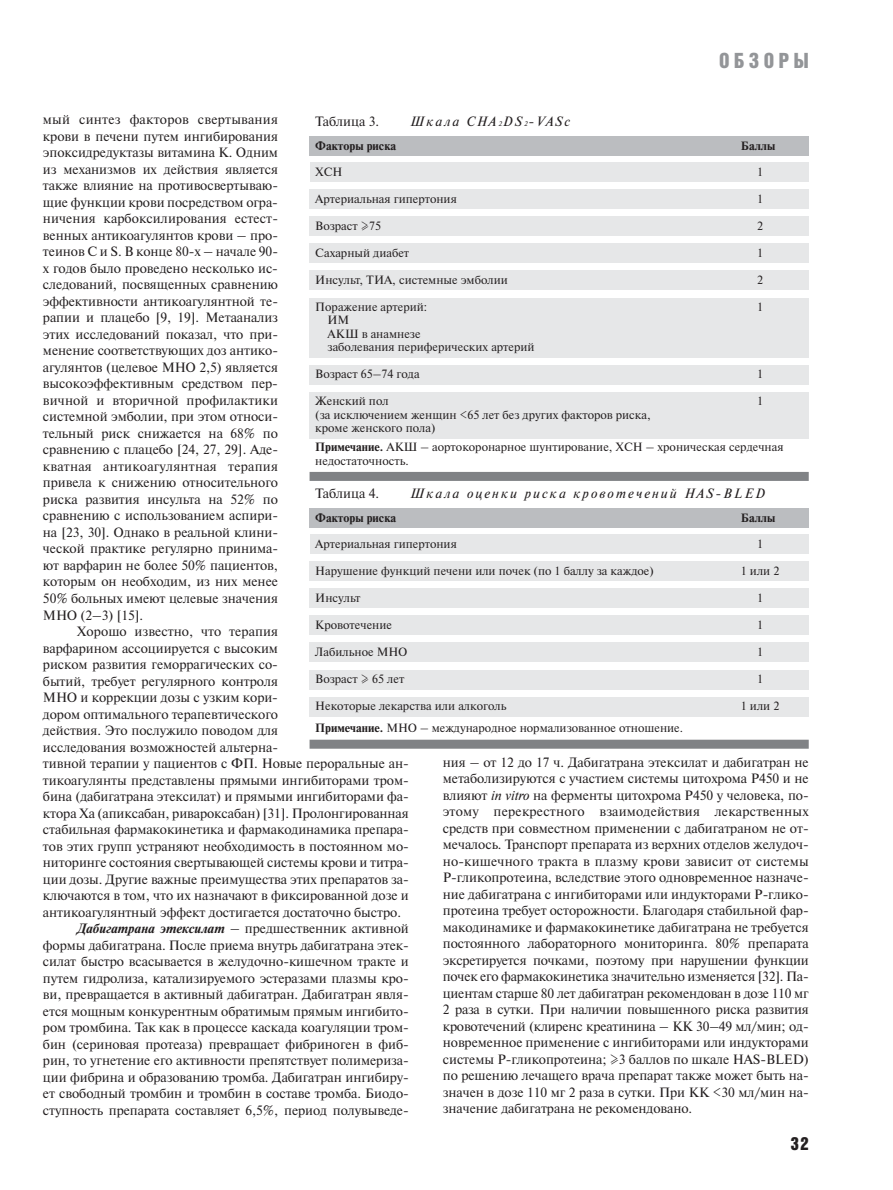
<style>
.page{position:relative;width:893px;height:1190px;background:#fff}
.page>*{position:absolute;margin:0;border:0;box-sizing:border-box;transform-origin:0 0}
.t1{font:21px "Bastion Kontrast";letter-spacing:.21em;color:#939598}
.t2{font:18px "Bastion Kontrast";color:#231f20}
.t3{font:13.5px/16.5px "Newton C";letter-spacing:-.005em;color:#231f20;text-align:justify}
.t4{font:italic 13.5px "Newton C";letter-spacing:.15em;color:#231f20}
.t5{font:12px/13.5px "Newton C";color:#231f20}
.t6{font:700 12px "Newton C";color:#231f20}
.s1{font-weight:700;font-style:italic}
.s2{font-size:6.75px}
.s3{font-weight:700}
.s4{font-style:italic}
</style>
<div class="page">
<div style="left:309px;top:136px;width:499px;height:20px;background:#bbbdc0"></div>
<div style="left:310px;top:162px;width:498px;height:19px;background:#e6e7e8"></div>
<div style="left:309px;top:472px;width:499px;height:9px;background:#808285"></div>
<div style="left:309px;top:189px;width:499px;height:19px;background:#e6e7e8"></div>
<div style="left:309px;top:216px;width:499px;height:19px;background:#e6e7e8"></div>
<div style="left:309px;top:243px;width:499px;height:19px;background:#e6e7e8"></div>
<div style="left:309px;top:270px;width:499px;height:19px;background:#e6e7e8"></div>
<div style="left:309px;top:298px;width:499px;height:59px;background:#e6e7e8"></div>
<div style="left:309px;top:365px;width:499px;height:19px;background:#e6e7e8"></div>
<div style="left:309px;top:392px;width:499px;height:46px;background:#e6e7e8"></div>
<div style="left:309px;top:508px;width:499px;height:20px;background:#bbbdc0"></div>
<div style="left:310px;top:534px;width:498px;height:19px;background:#e6e7e8"></div>
<div style="left:309px;top:739px;width:499px;height:9px;background:#808285"></div>
<div style="left:309px;top:561px;width:499px;height:19px;background:#e6e7e8"></div>
<div style="left:309px;top:588px;width:499px;height:19px;background:#e6e7e8"></div>
<div style="left:309px;top:615px;width:499px;height:19px;background:#e6e7e8"></div>
<div style="left:309px;top:642px;width:499px;height:19px;background:#e6e7e8"></div>
<div style="left:309px;top:670px;width:499px;height:19px;background:#e6e7e8"></div>
<div style="left:309px;top:697px;width:499px;height:19px;background:#e6e7e8"></div>
<h1 class="t1" style="left:719px;top:53px;width:91px">ОБЗОРЫ</h1>
<p class="t3" style="left:43px;top:112px;width:236px">мый синтез факторов свертывания крови в печени путем ингибирования эпоксидредуктазы витамина К. Одним из механизмов их действия является также влияние на противосвертываю&shy;щие функции крови посредством огра&shy;ничения карбоксилирования естест&shy;венных антикоагулянтов крови – про&shy;теинов С и S. В конце 80-х – начале 90- х годов было проведено несколько ис&shy;следований, посвященных сравнению эффективности антикоагулянтной те&shy;рапии и плацебо [9, 19]. Метаанализ этих исследований показал, что при&shy;менение соответствующих доз антико&shy;агулянтов (целевое МНО 2,5) является высокоэффективным средством пер&shy;вичной и вторичной профилактики системной эмболии, при этом относи&shy;тельный риск снижается на 68% по сравнению с плацебо [24, 27, 29]. Аде&shy;кватная антикоагулянтная терапия привела к снижению относительного риска развития инсульта на 52% по сравнению с использованием аспири&shy;на [23, 30]. Однако в реальной клини&shy;ческой практике регулярно принима&shy;ют варфарин не более 50% пациентов, которым он необходим, из них менее 50% больных имеют целевые значения МНО (2–3) [15].</p>
<p class="t3" style="left:77px;top:624px;width:202px">Хорошо известно, что терапия</p>
<p class="t3" style="left:43px;top:640px;width:236px">варфарином ассоциируется с высоким</p>
<p class="t3" style="left:43px;top:657px;width:236px">риском развития геморрагических со-</p>
<p class="t3" style="left:43px;top:673px;width:236px">бытий, требует регулярного контроля</p>
<p class="t3" style="left:43px;top:690px;width:236px">МНО и коррекции дозы с узким кори-</p>
<p class="t3" style="left:43px;top:706px;width:236px">дором оптимального терапевтического</p>
<p class="t3" style="left:43px;top:723px;width:236px">действия. Это послужило поводом для</p>
<p class="t3" style="left:43px;top:739px;width:236px">исследования возможностей альтерна-</p>
<p class="t3" style="left:43px;top:756px;width:367px">тивной терапии у пациентов с ФП. Новые пероральные ан-</p>
<p class="t3" style="left:43px;top:772px;width:367px">тикоагулянты представлены прямыми ингибиторами тром-</p>
<p class="t3" style="left:43px;top:789px;width:367px">бина (дабигатрана этексилат) и прямыми ингибиторами фа-</p>
<p class="t3" style="left:43px;top:805px;width:367px">ктора Xa (апиксабан, ривароксабан) [31]. Пролонгированная</p>
<p class="t3" style="left:43px;top:822px;width:367px">стабильная фармакокинетика и фармакодинамика препара-</p>
<p class="t3" style="left:43px;top:838px;width:367px">тов этих групп устраняют необходимость в постоянном мо-</p>
<p class="t3" style="left:43px;top:855px;width:367px">ниторинге состояния свертывающей системы крови и титра-</p>
<p class="t3" style="left:43px;top:871px;width:367px">ции дозы. Другие важные преимущества этих препаратов за-</p>
<p class="t3" style="left:43px;top:888px;width:367px">ключаются в том, что их назначают в фиксированной дозе и</p>
<p class="t3" style="left:43px;top:904px;width:359px">антикоагулянтный эффект достигается достаточно быстро.</p>
<p class="t3" style="left:77px;top:921px;width:333px"><span class="s1">Дабигатрана этексилат</span> – предшественник активной</p>
<p class="t3" style="left:43px;top:937px;width:367px">формы дабигатрана. После приема внутрь дабигатрана этек-</p>
<p class="t3" style="left:43px;top:954px;width:367px">силат быстро всасывается в желудочно-кишечном тракте и</p>
<p class="t3" style="left:43px;top:970px;width:367px">путем гидролиза, катализируемого эстеразами плазмы кро-</p>
<p class="t3" style="left:43px;top:987px;width:367px">ви, превращается в активный дабигатран. Дабигатран явля-</p>
<p class="t3" style="left:43px;top:1003px;width:367px">ется мощным конкурентным обратимым прямым ингибито-</p>
<p class="t3" style="left:43px;top:1020px;width:367px">ром тромбина. Так как в процессе каскада коагуляции тром-</p>
<p class="t3" style="left:43px;top:1036px;width:367px">бин (сериновая протеаза) превращает фибриноген в фиб-</p>
<p class="t3" style="left:43px;top:1053px;width:367px">рин, то угнетение его активности препятствует полимериза-</p>
<p class="t3" style="left:43px;top:1069px;width:367px">ции фибрина и образованию тромба. Дабигатран ингибиру-</p>
<p class="t3" style="left:43px;top:1086px;width:367px">ет свободный тромбин и тромбин в составе тромба. Биодо-</p>
<p class="t3" style="left:43px;top:1102px;width:367px">ступность препарата составляет 6,5%, период полувыведе-</p>
<p class="t3" style="left:315px;top:114px;width:66px">Таблица 3.</p>
<p class="t4" style="left:410px;top:116px;width:161px">Шкала CHA <span class="s2">2</span>DS <span class="s2">2</span>-VASc</p>
<p class="t6" style="left:315px;top:141px;width:83px">Факторы риска</p>
<p class="t6" style="left:741px;top:141px;width:36px">Баллы</p>
<p class="t5" style="left:315px;top:165px;width:29px">ХСН</p>
<p class="t5" style="left:315px;top:192px;width:143px">Артериальная гипертония</p>
<p class="t5" style="left:315px;top:219px;width:67px">Возраст ≥75</p>
<p class="t5" style="left:315px;top:246px;width:95px">Сахарный диабет</p>
<p class="t5" style="left:315px;top:273px;width:194px">Инсульт, ТИА, системные эмболии</p>
<p class="t5" style="left:327px;top:300px;width:208px;text-indent:-12px">Поражение артерий:<br>ИМ<br>АКШ в анамнезе<br>заболевания периферических артерий</p>
<p class="t5" style="left:315px;top:368px;width:106px">Возраст 65–74 года</p>
<p class="t5" style="left:315px;top:395px;width:337px">Женский пол<br>(за исключением женщин &lt;65 лет без других факторов риска, кроме женского пола)</p>
<p class="t5" style="left:757px;top:165px;width:7px">1</p>
<p class="t5" style="left:757px;top:192px;width:7px">1</p>
<p class="t5" style="left:757px;top:219px;width:8px">2</p>
<p class="t5" style="left:757px;top:246px;width:7px">1</p>
<p class="t5" style="left:757px;top:273px;width:8px">2</p>
<p class="t5" style="left:757px;top:300px;width:7px">1</p>
<p class="t5" style="left:757px;top:368px;width:7px">1</p>
<p class="t5" style="left:757px;top:395px;width:7px">1</p>
<p class="t5" style="left:315px;top:441px;width:470px"><span class="s3">Примечание.</span> АКШ – аортокоронарное шунтирование, ХСН – хроническая сердечная недостаточность.</p>
<p class="t3" style="left:315px;top:486px;width:66px">Таблица 4.</p>
<p class="t4" style="left:410px;top:488px;width:356px">Шкала оценки риска кровотечений HAS-BLED</p>
<p class="t6" style="left:315px;top:513px;width:83px">Факторы риска</p>
<p class="t6" style="left:741px;top:513px;width:36px">Баллы</p>
<p class="t5" style="left:315px;top:538px;width:143px">Артериальная гипертония</p>
<p class="t5" style="left:315px;top:565px;width:340px">Нарушение функций печени или почек (по 1 баллу за каждое)</p>
<p class="t5" style="left:315px;top:592px;width:47px">Инсульт</p>
<p class="t5" style="left:315px;top:619px;width:78px">Кровотечение</p>
<p class="t5" style="left:315px;top:646px;width:93px">Лабильное МНО</p>
<p class="t5" style="left:315px;top:673px;width:90px">Возраст ≥ 65 лет</p>
<p class="t5" style="left:315px;top:700px;width:192px">Некоторые лекарства или алкоголь</p>
<p class="t5" style="left:757px;top:538px;width:7px">1</p>
<p class="t5" style="left:741px;top:565px;width:40px">1 или 2</p>
<p class="t5" style="left:757px;top:592px;width:7px">1</p>
<p class="t5" style="left:757px;top:619px;width:7px">1</p>
<p class="t5" style="left:757px;top:646px;width:7px">1</p>
<p class="t5" style="left:757px;top:673px;width:7px">1</p>
<p class="t5" style="left:741px;top:700px;width:40px">1 или 2</p>
<p class="t5" style="left:315px;top:722px;width:369px"><span class="s3">Примечание.</span> МНО – международное нормализованное отношение.</p>
<p class="t3" style="left:443px;top:755px;width:367px">ния – от 12 до 17 ч. Дабигатрана этексилат и дабигатран не метаболизируются с участием системы цитохрома Р450 и не влияют <span class="s4">in vitro</span> на ферменты цитохрома Р450 у человека, по&shy;этому перекрестного взаимодействия лекарственных средств при совместном применении с дабигатраном не от&shy;мечалось. Транспорт препарата из верхних отделов желудоч&shy;но-кишечного тракта в плазму крови зависит от системы Р-гликопротеина, вследствие этого одновременное назначе&shy;ние дабигатрана с ингибиторами или индукторами Р-глико&shy;протеина требует осторожности. Благодаря стабильной фар&shy;макодинамике и фармакокинетике дабигатрана не требуется постоянного лабораторного мониторинга. 80% препарата эксретируется почками, поэтому при нарушении функции почек его фармакокинетика значительно изменяется [32]. Па&shy;циентам старше 80 лет дабигатран рекомендован в дозе 110 мг 2 раза в сутки. При наличии повышенного риска развития кровотечений (клиренс креатинина – КК 30–49 мл/мин; од&shy;новременное применение с ингибиторами или индукторами системы Р-гликопротеина; ≥3 баллов по шкале HAS-BLED) по решению лечащего врача препарат также может быть на&shy;значен в дозе 110 мг 2 раза в сутки. При КК &lt;30 мл/мин на&shy;значение дабигатрана не рекомендовано.</p>
<h2 class="t2" style="left:790px;top:1137px;width:19px">32</h2>
</div>
